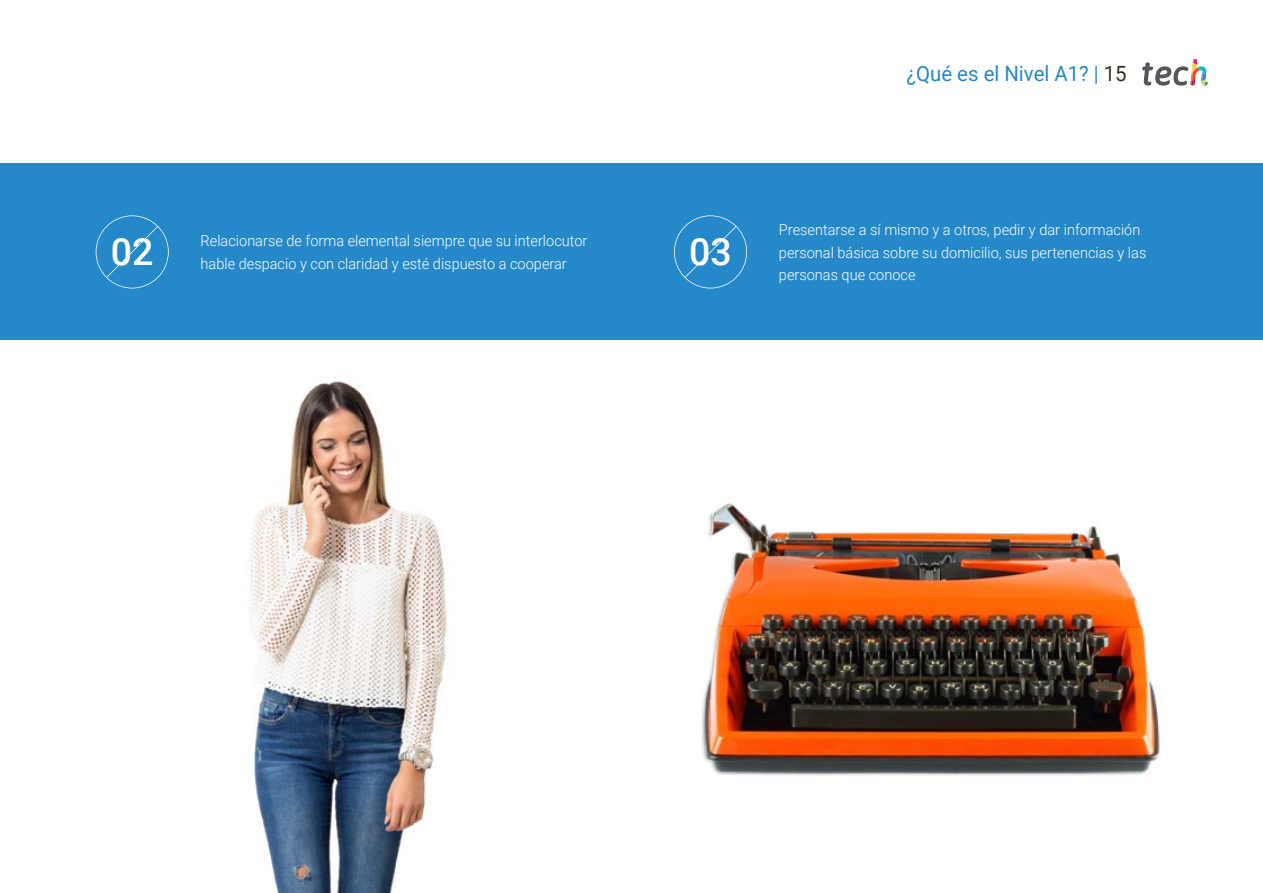
<style>
.page{position:relative;width:1263px;height:893px;background:#fff}
.page>*{position:absolute;margin:0;border:0;box-sizing:border-box;transform-origin:0 0}
.t1{font:500 37.5px "Roboto";color:#fff}
.t2{font:21px "Roboto";color:#2488c9}
.t3{font:300 15px/22.5px "Roboto";color:#fff}
.s1{color:#312e20}
</style>
<div class="page">
<svg style="left:1142px;top:59px;width:66px;height:27px"></svg>
<div style="left:0;top:164px;width:1263px;height:176px;background:#2488c9"></div>
<svg style="left:96px;top:215px;width:73px;height:73px"></svg>
<svg style="left:674px;top:215px;width:73px;height:73px"></svg>
<img style="left:701px;top:503px;width:459px;height:273px">
<img style="left:250px;top:381px;width:197px;height:512px">
<h2 class="t2" style="left:906px;top:59px;width:222px">¿Qué es el Nivel A1? | <span class="s1">15</span></h2>
<p class="t3" style="left:201px;top:229px;width:388px">Relacionarse de forma elemental siempre que su interlocutor hable despacio y con claridad y esté dispuesto a cooperar</p>
<p class="t3" style="left:779px;top:218px;width:369px">Presentarse a sí mismo y a otros, pedir y dar información personal básica sobre su domicilio, sus pertenencias y las personas que conoce</p>
<h1 class="t1" style="left:111px;top:225px;width:44px">02</h1>
<h1 class="t1" style="left:689px;top:225px;width:44px">03</h1>
</div>
